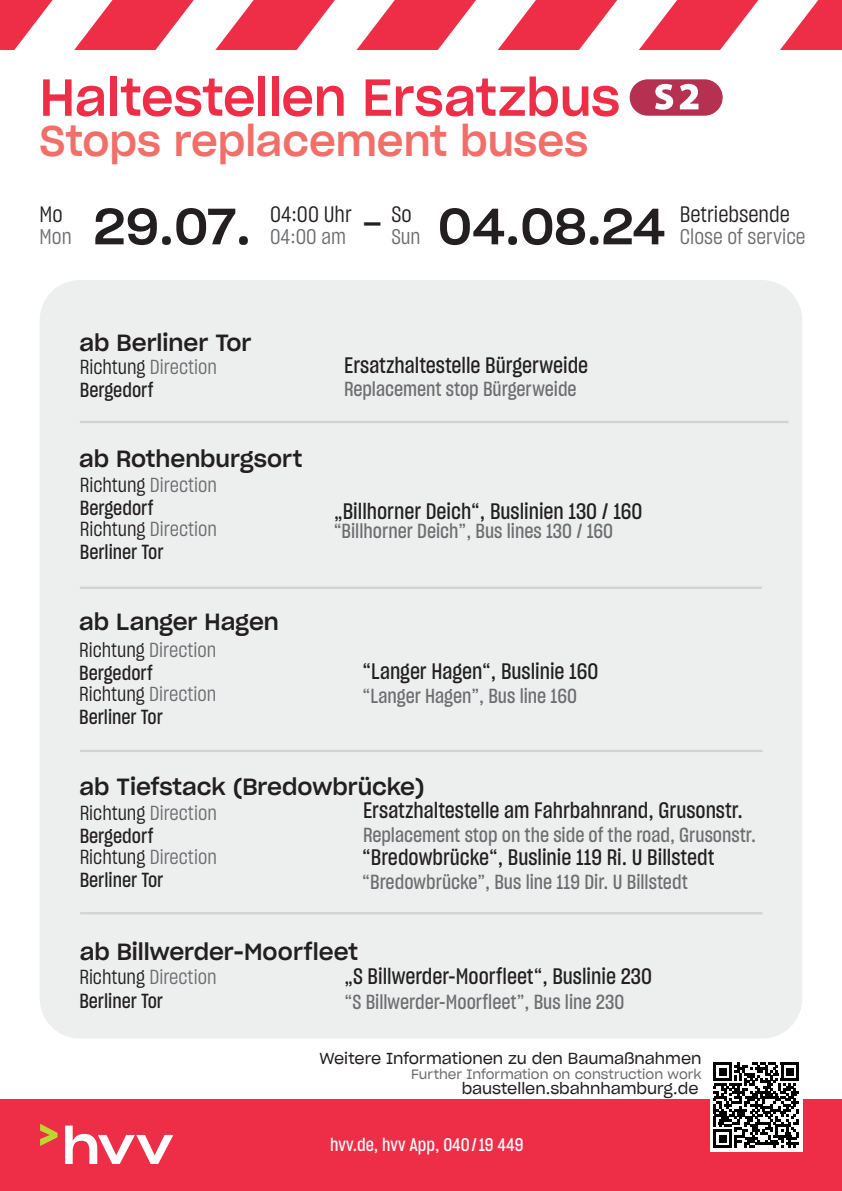
<style>
.page{position:relative;width:842px;height:1191px;background:#fff}
.page>*{position:absolute;margin:0;border:0;box-sizing:border-box;transform-origin:0 0}
.t1{font:51px "Sharp Grotesk Medium 20";color:#ee2d47}
.t2{font:50px "Sharp Grotesk Medium 20";letter-spacing:-.005em;color:#231f20}
.t3{font:46.6px "Sharp Grotesk Book 15";color:#231f20}
.t4{font:42px "Sharp Grotesk Medium 20";color:#f26f69}
.t5{font:23px "Sharp Grotesk Medium 20";color:#231f20}
.t6{font:22px "Sharp Grotesk Medium 15";color:#231f20}
.t7{font:22px "Sharp Grotesk Book 15";color:#231f20}
.t8{font:21px "Sharp Grotesk Book 15";color:#6c6d70}
.t9{font:20px "Sharp Grotesk Medium 15";color:#6c6d70}
.t10{font:20px "Sharp Grotesk Book 15";color:#6c6d70}
.t11{font:20px "Sharp Grotesk Medium 15";color:#231f20}
.t12{font:18px "Sharp Grotesk Medium 15";color:#fff}
.t13{font:15.5px "Sharp Grotesk Book 20";letter-spacing:-.005em;color:#231f20}
.t14{font:13.2px "Sharp Grotesk Book 20";color:#6c6d70}
.s1{color:#231f20}
</style>
<div class="page">
<div style="left:0;top:1098px;width:842px;height:93px;background:#ee2d47"></div>
<svg style="left:0;top:0;width:53px;height:50px"></svg>
<svg style="left:780px;top:0;width:62px;height:50px"></svg>
<svg style="left:74px;top:0;width:120px;height:50px"></svg>
<svg style="left:215px;top:0;width:120px;height:50px"></svg>
<svg style="left:356px;top:0;width:120px;height:50px"></svg>
<svg style="left:498px;top:0;width:119px;height:50px"></svg>
<svg style="left:639px;top:0;width:120px;height:50px"></svg>
<svg style="left:65px;top:1125px;width:108px;height:39px"></svg>
<svg style="left:40px;top:1123px;width:18px;height:23px"></svg>
<div style="left:40px;top:280px;width:762px;height:758px;background:#edefee;border-radius:40px"></div>
<hr style="left:80px;top:421px;width:708px;height:2px;background:#d1d2d4">
<hr style="left:80px;top:586px;width:682px;height:3px;background:#d1d2d4">
<div style="left:710px;top:1059px;width:92px;height:92px;background:#fff"></div>
<svg style="left:714px;top:1062px;width:85px;height:85px"></svg>
<div style="left:719px;top:1134px;width:7px;height:8px;background:#000"></div>
<div style="left:630px;top:79px;width:93px;height:37px;background:#b53051;border-radius:18px"></div>
<svg style="left:655px;top:84px;width:18px;height:26px"></svg>
<svg style="left:680px;top:84px;width:18px;height:25px"></svg>
<hr style="left:80px;top:749px;width:682px;height:3px;background:#d1d2d4">
<hr style="left:80px;top:912px;width:682px;height:2px;background:#d1d2d4">
<p class="t1" style="left:40px;top:54px;width:582px">Haltestellen Ersatzbus</p>
<p class="t4" style="left:40px;top:105px;width:550px">Stops replacement buses</p>
<p class="t7" style="left:40px;top:199px;width:25px">Mo</p>
<p class="t2" style="left:94px;top:184px;width:159px">29.07.</p>
<p class="t7" style="left:270px;top:199px;width:83px">04:00 Uhr</p>
<p class="t7" style="left:391px;top:199px;width:22px">So</p>
<p class="t2" style="left:438px;top:184px;width:229px">04.08.24</p>
<p class="t7" style="left:680px;top:199px;width:112px">Betriebsende</p>
<p class="t3" style="left:362px;top:189px;width:23px">–</p>
<p class="t8" style="left:40px;top:222px;width:34px">Mon</p>
<p class="t8" style="left:270px;top:222px;width:77px">04:00 am</p>
<p class="t8" style="left:391px;top:222px;width:31px">Sun</p>
<p class="t8" style="left:680px;top:222px;width:127px">Close of service</p>
<p class="t5" style="left:79px;top:323px;width:174px">ab Berliner Tor</p>
<p class="t10" style="left:80px;top:353px;width:139px"><span class="s1">Richtung</span> Direction</p>
<p class="t11" style="left:80px;top:376px;width:75px">Bergedorf</p>
<p class="t5" style="left:79px;top:439px;width:225px">ab Rothenburgsort</p>
<p class="t10" style="left:80px;top:471px;width:139px"><span class="s1">Richtung</span> Direction</p>
<p class="t11" style="left:80px;top:494px;width:75px">Bergedorf</p>
<p class="t10" style="left:80px;top:515px;width:139px"><span class="s1">Richtung</span> Direction</p>
<p class="t11" style="left:80px;top:538px;width:85px">Berliner Tor</p>
<p class="t5" style="left:79px;top:602px;width:201px">ab Langer Hagen</p>
<p class="t10" style="left:79px;top:636px;width:139px"><span class="s1">Richtung</span> Direction</p>
<p class="t11" style="left:79px;top:659px;width:75px">Bergedorf</p>
<p class="t10" style="left:79px;top:680px;width:139px"><span class="s1">Richtung</span> Direction</p>
<p class="t11" style="left:79px;top:703px;width:85px">Berliner Tor</p>
<p class="t6" style="left:344px;top:349px;width:246px">Ersatzhaltestelle Bürgerweide</p>
<p class="t9" style="left:344px;top:374px;width:234px">Replacement stop Bürgerweide</p>
<p class="t6" style="left:334px;top:496px;width:310px">„Billhorner Deich“, Buslinien 130 / 160</p>
<p class="t9" style="left:334px;top:517px;width:281px">“Billhorner Deich”, Bus lines 130 / 160</p>
<p class="t6" style="left:362px;top:656px;width:237px">“Langer Hagen“, Buslinie 160</p>
<p class="t9" style="left:362px;top:682px;width:216px">“Langer Hagen”, Bus line 160</p>
<p class="t5" style="left:80px;top:767px;width:347px">ab Tiefstack (Bredowbrücke)</p>
<p class="t6" style="left:363px;top:794px;width:381px">Ersatzhaltestelle am Fahrbahnrand, Grusonstr.</p>
<p class="t9" style="left:363px;top:820px;width:395px">Replacement stop on the side of the road, Grusonstr.</p>
<p class="t10" style="left:80px;top:799px;width:139px"><span class="s1">Richtung</span> Direction</p>
<p class="t11" style="left:80px;top:822px;width:75px">Bergedorf</p>
<p class="t10" style="left:80px;top:843px;width:139px"><span class="s1">Richtung</span> Direction</p>
<p class="t11" style="left:80px;top:866px;width:85px">Berliner Tor</p>
<p class="t6" style="left:362px;top:842px;width:354px">“Bredowbrücke“, Buslinie 119 Ri. U Billstedt</p>
<p class="t9" style="left:362px;top:868px;width:327px">“Bredowbrücke”, Bus line 119 Dir. U Billstedt</p>
<p class="t5" style="left:80px;top:932px;width:280px">ab Billwerder-Moorfleet</p>
<p class="t10" style="left:79px;top:963px;width:139px"><span class="s1">Richtung</span> Direction</p>
<p class="t11" style="left:79px;top:986px;width:85px">Berliner Tor</p>
<p class="t6" style="left:344px;top:960px;width:309px">„S Billwerder-Moorfleet“, Buslinie 230</p>
<p class="t9" style="left:344px;top:988px;width:281px">“S Billwerder-Moorfleet”, Bus line 230</p>
<p class="t13" style="left:319px;top:1045px;width:384px">Weitere Informationen zu den Baumaßnahmen</p>
<p class="t14" style="left:411px;top:1063px;width:292px">Further Information on construction work</p>
<p class="t13" style="left:462px;top:1076px;width:238px">baustellen.sbahnhamburg.de</p>
<p class="t12" style="left:330px;top:1131px;width:195px">hvv.de, hvv App, 040/19 449</p>
</div>
